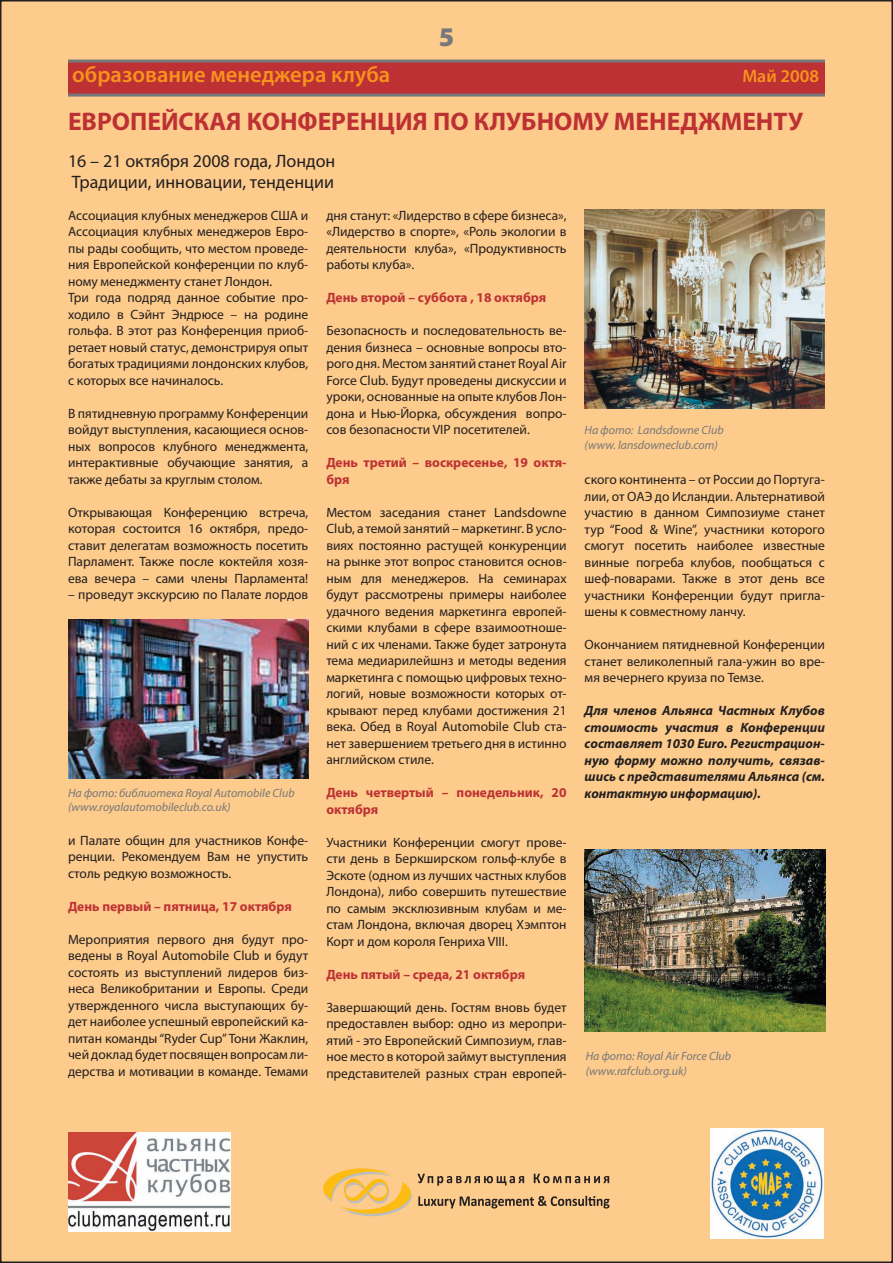
<style>
.page{position:relative;width:893px;height:1263px;background:#fff}
.page>*{position:absolute;margin:0;border:0;box-sizing:border-box;transform-origin:0 0}
.t1{font:900 27px "Myriad Pro";color:#76787b}
.t2{font:700 25.5px "Myriad Pro";color:#bd3134}
.t3{font:600 22.5px "Myriad Pro";color:#f7931d}
.t4{font:18px/21.6px "Myriad Pro";color:#231f20}
.t5{font:600 18px "Myriad Pro";color:#f7931d}
.t6{font:13.5px/16.5px "Myriad Pro";color:#231f20;text-align:justify}
.t7{font:italic 700 13.5px/16.5px "Myriad Pro";color:#231f20;text-align:justify}
.t8{font:700 13.5px/16.5px "Myriad Pro";color:#bd3134}
.t9{font:italic 12px/14.4px "Myriad Pro";color:#76787b}
</style>
<div class="page">
<div style="left:1px;top:1px;width:891px;height:1261px;background:#fdcb8b"></div>
<div style="left:68px;top:61px;width:757px;height:35px;background:#bd3134"></div>
<hr style="left:68px;top:60px;width:757px;height:3px;background:#76787b">
<hr style="left:68px;top:94px;width:757px;height:3px;background:#76787b">
<img style="left:68px;top:1133px;width:162px;height:98px">
<img style="left:711px;top:1128px;width:113px;height:110px">
<img style="left:68px;top:619px;width:240px;height:160px">
<img style="left:585px;top:209px;width:240px;height:199px">
<img style="left:585px;top:849px;width:241px;height:182px">
<svg style="left:323px;top:1168px;width:286px;height:49px"></svg>
<h1 class="t1" style="left:439px;top:21px;width:17px">5</h1>
<h3 class="t3" style="left:72px;top:62px;width:319px">образование менеджера клуба</h3>
<h3 class="t5" style="left:742px;top:66px;width:78px">Май 2008</h3>
<h2 class="t2" style="left:68px;top:107px;width:737px">ЕВРОПЕЙСКАЯ КОНФЕРЕНЦИЯ ПО КЛУБНОМУ МЕНЕДЖМЕНТУ</h2>
<h3 class="t4" style="left:68px;top:150px;width:269px">16 – 21 октября 2008 года, Лондон<br>Традиции, инновации, тенденции</h3>
<p class="t6" style="left:68px;top:207px;width:242px;text-align:left">Ассоциация клубных менеджеров США и Ассоциация клубных менеджеров Евро&shy;пы рады сообщить, что местом проведе&shy;ния Европейской конференции по клуб&shy;ному менеджменту станет Лондон.<br>Три года подряд данное событие про&shy;ходило в Сэйнт Эндрюсе – на родине гольфа. В этот раз Конференция приоб&shy;ретает новый статус, демонстрируя опыт богатых традициями лондонских клубов, с которых все начиналось.</p>
<p class="t6" style="left:68px;top:405px;width:242px">В пятидневную программу Конференции войдут выступления, касающиеся основ&shy;ных вопросов клубного менеджмента, интерактивные обучающие занятия, а также дебаты за круглым столом.</p>
<p class="t6" style="left:68px;top:504px;width:242px">Открывающая Конференцию встреча, которая состоится 16 октября, предо&shy;ставит делегатам возможность посетить Парламент. Также после коктейля хозя&shy;ева вечера – сами члены Парламента!</p>
<p class="t6" style="left:68px;top:587px;width:242px">– проведут экскурсию по Палате лордов</p>
<p class="t9" style="left:68px;top:786px;width:228px">На фото: библиотека Royal Automobile Club (www.royalautomobileclub.co.uk)</p>
<p class="t6" style="left:68px;top:832px;width:242px">и Палате общин для участников Конфе&shy;ренции. Рекомендуем Вам не упустить столь редкую возможность.</p>
<p class="t8" style="left:68px;top:898px;width:225px">День первый – пятница, 17 октября</p>
<p class="t6" style="left:68px;top:931px;width:242px">Мероприятия первого дня будут про&shy;ведены в Royal Automobile Club и будут состоять из выступлений лидеров биз&shy;неса Великобритании и Европы. Среди утвержденного числа выступающих бу&shy;дет наиболее успешный европейский ка&shy;питан команды “Ryder Cup” Тони Жаклин, чей доклад будет посвящен вопросам ли&shy;дерства и мотивации в команде. Темами</p>
<p class="t6" style="left:326px;top:207px;width:242px">дня станут: «Лидерство в сфере бизнеса», «Лидерство в спорте», «Роль экологии в деятельности клуба», «Продуктивность работы клуба».</p>
<p class="t8" style="left:326px;top:289px;width:221px">День второй – суббота , 18 октября</p>
<p class="t6" style="left:326px;top:323px;width:242px">Безопасность и последовательность ве&shy;дения бизнеса – основные вопросы вто&shy;рого дня. Местом занятий станет Royal Air Force Club. Будут проведены дискуссии и уроки, основанные на опыте клубов Лон&shy;дона и Нью-Йорка, обсуждения вопро&shy;сов безопасности VIP посетителей.</p>
<p class="t8" style="left:326px;top:454px;width:242px">День третий – воскресенье, 19 октя&shy;бря</p>
<p class="t6" style="left:326px;top:504px;width:242px">Местом заседания станет Landsdowne Club, а темой занятий – маркетинг. В усло&shy;виях постоянно растущей конкуренции на рынке этот вопрос становится основ&shy;ным для менеджеров. На семинарах будут рассмотрены примеры наиболее удачного ведения маркетинга европей&shy;скими клубами в сфере взаимоотноше&shy;ний с их членами. Также будет затронута тема медиарилейшнз и методы ведения маркетинга с помощью цифровых техно&shy;логий, новые возможности которых от&shy;крывают перед клубами достижения 21 века. Обед в Royal Automobile Club ста&shy;нет завершением третьего дня в истинно английском стиле.</p>
<p class="t8" style="left:326px;top:784px;width:242px">День четвертый – понедельник, 20 октября</p>
<p class="t6" style="left:326px;top:834px;width:242px">Участники Конференции смогут прове&shy;сти день в Беркширском гольф-клубе в Эскоте (одном из лучших частных клубов Лондона), либо совершить путешествие по самым эксклюзивным клубам и ме&shy;стам Лондона, включая дворец Хэмптон Корт и дом короля Генриха VIII.</p>
<p class="t8" style="left:326px;top:966px;width:200px">День пятый – среда, 21 октября</p>
<p class="t6" style="left:326px;top:999px;width:242px">Завершающий день. Гостям вновь будет предоставлен выбор: одно из меропри&shy;ятий - это Европейский Симпозиум, глав&shy;ное место в которой займут выступления представителей разных стран европей-</p>
<p class="t9" style="left:585px;top:423px;width:140px">На фото: Landsdowne Club (www. lansdowneclub.com)</p>
<p class="t6" style="left:585px;top:472px;width:242px">ского континента – от России до Португа&shy;лии, от ОАЭ до Исландии. Альтернативой участию в данном Симпозиуме станет тур “Food &amp; Wine”, участники которого смогут посетить наиболее известные винные погреба клубов, пообщаться с шеф-поварами. Также в этот день все участники Конференции будут пригла&shy;шены к совместному ланчу.</p>
<p class="t6" style="left:585px;top:637px;width:242px">Окончанием пятидневной Конференции станет великолепный гала-ужин во вре&shy;мя вечернего круиза по Темзе.</p>
<p class="t7" style="left:585px;top:703px;width:242px">Для членов Альянса Частных Клубов стоимость участия в Конференции составляет 1030 Euro. Регистрацион&shy;ную форму можно получить, связав&shy;шись с представителями Альянса (см. контактную информацию).</p>
<p class="t9" style="left:586px;top:1049px;width:147px">На фото: Royal Air Force Club (www.rafclub.org.uk)</p>
</div>
